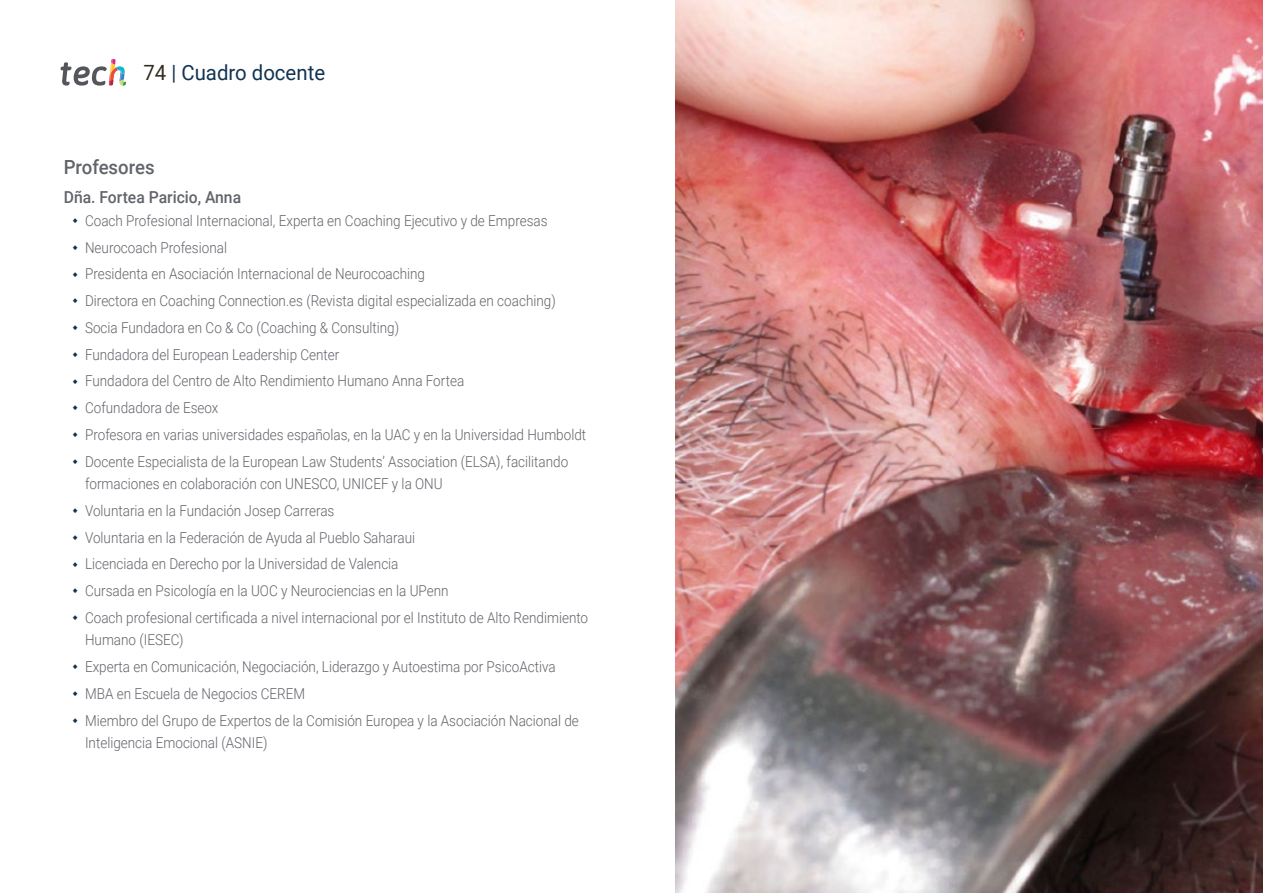
<style>
.page{position:relative;width:1263px;height:893px;background:#fff}
.page>*{position:absolute;margin:0;border:0;box-sizing:border-box;transform-origin:0 0}
.t1{font:21px "Roboto";color:#123352}
.t2{font:500 19.5px "Roboto";color:#61646a;scale:.95 1}
.t3{font:500 16.5px "Roboto";color:#61646a;scale:.95 1}
.t4{font:300 15px/26.7px "Roboto";color:#61646a;scale:.9 1}
.s1{color:#312e20}
</style>
<div class="page">
<img style="left:676px;top:0;width:587px;height:893px">
<svg style="left:61px;top:59px;width:65px;height:27px"></svg>
<h1 class="t1" style="left:144px;top:57px;width:183px"><span class="s1">74</span> | Cuadro docente</h1>
<h2 class="t2" style="left:64px;top:153px;width:97px">Profesores</h2>
<p class="t3" style="left:64px;top:186px;width:188px">Dña. Fortea Paricio, Anna</p>
<p class="t4" style="left:85px;top:207px;width:558px">Coach Profesional Internacional, Experta en Coaching Ejecutivo y de Empresas Neurocoach Profesional<br>Presidenta en Asociación Internacional de Neurocoaching<br>Directora en Coaching Connection.es (Revista digital especializada en coaching)<br>Socia Fundadora en Co &amp; Co (Coaching &amp; Consulting)<br>Fundadora del European Leadership Center<br>Fundadora del Centro de Alto Rendimiento Humano Anna Fortea<br>Cofundadora de Eseox<br>Profesora en varias universidades españolas, en la UAC y en la Universidad Humboldt Docente Especialista de la European Law Students’ Association (ELSA), facilitando</p>
<p class="t4" style="left:85px;top:470px;width:560px">formaciones en colaboración con UNESCO, UNICEF y la ONU<br>Voluntaria en la Fundación Josep Carreras<br>Voluntaria en la Federación de Ayuda al Pueblo Saharaui<br>Licenciada en Derecho por la Universidad de Valencia<br>Cursada en Psicología en la UOC y Neurociencias en la UPenn<br>Coach profesional certificada a nivel internacional por el Instituto de Alto Rendimiento</p>
<p class="t4" style="left:85px;top:626px;width:550px">Humano (IESEC)<br>Experta en Comunicación, Negociación, Liderazgo y Autoestima por PsicoActiva MBA en Escuela de Negocios CEREM<br>Miembro del Grupo de Expertos de la Comisión Europea y la Asociación Nacional de</p>
<p class="t4" style="left:85px;top:729px;width:204px">Inteligencia Emocional (ASNIE)</p>
</div>
